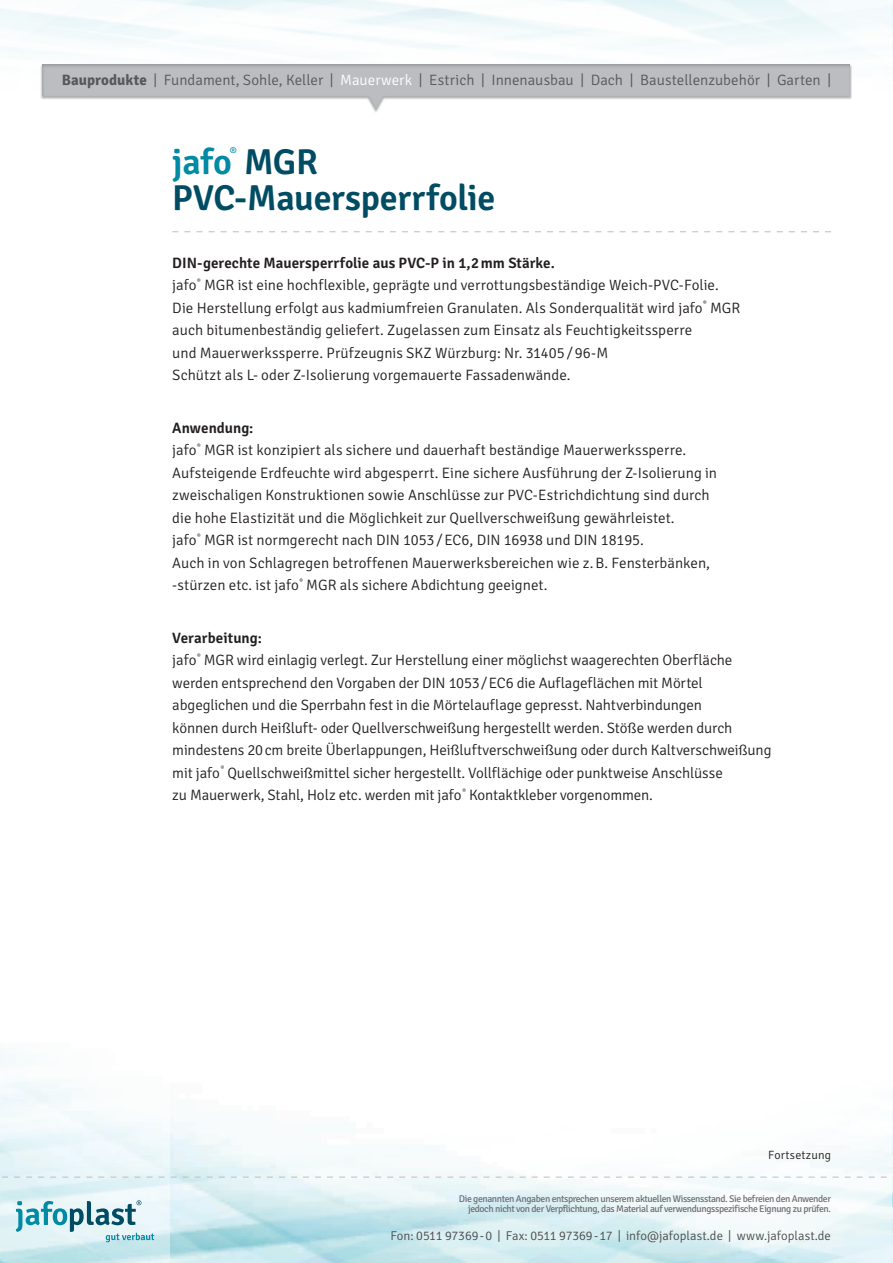
<style>
.page{position:relative;width:893px;height:1263px;background:#fff}
.page>*{position:absolute;margin:0;border:0;box-sizing:border-box;transform-origin:0 0}
.t1{font:600 36px "Signika";letter-spacing:-.01em;color:#004c63}
.t2{font:600 36px "Signika";letter-spacing:-.01em;color:#008aa4}
.t3{font:300 15px/22.5px "Signika";color:#231f20}
.t4{font:300 15px "Signika";color:#57585a}
.t5{font:600 15px "Signika";letter-spacing:.005em;color:#231f20}
.t6{font:300 12.75px "Signika";color:#4b4c4d}
.t7{font:300 12px "Signika";letter-spacing:.015em;color:#231f20}
.t8{font:300 12px "Signika";color:#008aa4}
.t9{font:9.75px/10.5px "Signika";letter-spacing:-.04em;color:#6d6e71;text-align:right}
.t10{font:300 6px "Signika";color:#231f20}
.s1{font-weight:700}
.s2{color:#fff}
.s3{color:#004c63}
</style>
<div class="page">
<svg style="left:0;top:1177px;width:893px;height:1px"></svg>
<svg style="left:172px;top:231px;width:659px;height:1px"></svg>
<svg style="left:16px;top:1200px;width:138px;height:42px;background:#afd3db"></svg>
<div style="left:41px;top:64px;width:811px;height:49px;background:#fff"></div>
<div style="left:42px;top:63px;width:810px;height:48px;background:#939598;opacity:.5"></div>
<p class="t4" style="left:62px;top:72px;width:771px"><span class="s1">Bauprodukte</span> | Fundament, Sohle, Keller | <span class="s2">Mauerwerk</span> | Estrich | Innenausbau | Dach | Baustellenzubehör | Garten |</p>
<p class="t8" style="left:230px;top:145px;width:9px">®</p>
<h1 class="t1" style="left:172px;top:177px;width:325px">PVC-Mauersperrfolie</h1>
<h1 class="t2" style="left:172px;top:141px;width:147px">jafo <span class="s3">MGR</span></h1>
<p class="t5" style="left:172px;top:254px;width:384px">DIN-gerechte Mauersperrfolie aus PVC-P in 1,2mm Stärke.</p>
<p class="t3" style="left:172px;top:274px;width:26px">jafo</p>
<p class="t10" style="left:197px;top:277px;width:5px">®</p>
<p class="t3" style="left:172px;top:274px;width:548px;text-indent:32px">MGR ist eine hochflexible, geprägte und verrottungsbeständige Weich-PVC-Folie.<br>Die Herstellung erfolgt aus kadmiumfreien Granulaten. Als Sonderqualität wird jafo</p>
<p class="t10" style="left:703px;top:300px;width:5px">®</p>
<p class="t3" style="left:710px;top:297px;width:32px">MGR</p>
<p class="t3" style="left:172px;top:319px;width:522px">auch bitumenbeständig geliefert. Zugelassen zum Einsatz als Feuchtigkeitssperre und Mauerwerkssperre. Prüfzeugnis SKZ Würzburg: Nr. 31405/96-M<br>Schützt als L- oder Z-Isolierung vorgemauerte Fassadenwände.</p>
<p class="t5" style="left:172px;top:419px;width:83px">Anwendung:</p>
<p class="t3" style="left:172px;top:439px;width:26px">jafo</p>
<p class="t10" style="left:197px;top:442px;width:5px">®</p>
<p class="t3" style="left:172px;top:439px;width:546px;text-indent:32px">MGR ist konzipiert als sichere und dauerhaft beständige Mauerwerkssperre.<br>Aufsteigende Erdfeuchte wird abgesperrt. Eine sichere Ausführung der Z-Isolierung in zweischaligen Konstruktionen sowie Anschlüsse zur PVC-Estrichdichtung sind durch die hohe Elastizität und die Möglichkeit zur Quellverschweißung gewährleistet.<br>jafo</p>
<p class="t10" style="left:197px;top:532px;width:5px">®</p>
<p class="t3" style="left:172px;top:529px;width:539px;text-indent:32px">MGR ist normgerecht nach DIN 1053/EC6, DIN 16938 und DIN 18195.<br>Auch in von Schlagregen betroffenen Mauerwerksbereichen wie z.B. Fensterbänken, -stürzen etc. ist jafo</p>
<p class="t10" style="left:299px;top:577px;width:5px">®</p>
<p class="t3" style="left:306px;top:574px;width:243px">MGR als sichere Abdichtung geeignet.</p>
<p class="t5" style="left:172px;top:629px;width:91px">Verarbeitung:</p>
<p class="t3" style="left:172px;top:649px;width:26px">jafo</p>
<p class="t10" style="left:197px;top:652px;width:5px">®</p>
<p class="t3" style="left:172px;top:649px;width:601px;text-indent:32px">MGR wird einlagig verlegt. Zur Herstellung einer möglichst waagerechten Oberfläche werden entsprechend den Vorgaben der DIN 1053/EC6 die Auflageflächen mit Mörtel abgeglichen und die Sperrbahn fest in die Mörtelauflage gepresst. Nahtverbindungen<br>können durch Heißluft- oder Quellverschweißung hergestellt werden. Stöße werden durch mindestens 20cm breite Überlappungen, Heißluftverschweißung oder durch Kaltverschweißung mit jafo</p>
<p class="t10" style="left:221px;top:765px;width:5px">®</p>
<p class="t3" style="left:172px;top:762px;width:552px;text-indent:55px">Quellschweißmittel sicher hergestellt. Vollflächige oder punktweise Anschlüsse zu Mauerwerk, Stahl, Holz etc. werden mit jafo</p>
<p class="t10" style="left:462px;top:787px;width:5px">®</p>
<p class="t3" style="left:469px;top:784px;width:185px">Kontaktkleber vorgenommen.</p>
<p class="t7" style="left:768px;top:1149px;width:64px">Fortsetzung</p>
<p class="t9" style="left:459px;top:1193px;width:374px">Die genannten Angaben entsprechen unserem aktuellen Wissensstand. Sie befreien den Anwender jedoch nicht von der Verpflichtung, das Material auf verwendungsspezifische Eignung zu prüfen.</p>
<p class="t6" style="left:390px;top:1228px;width:442px">Fon: 0511 97369-0 | Fax: 0511 97369-17 | info@jafoplast.de | www.jafoplast.de</p>
</div>
